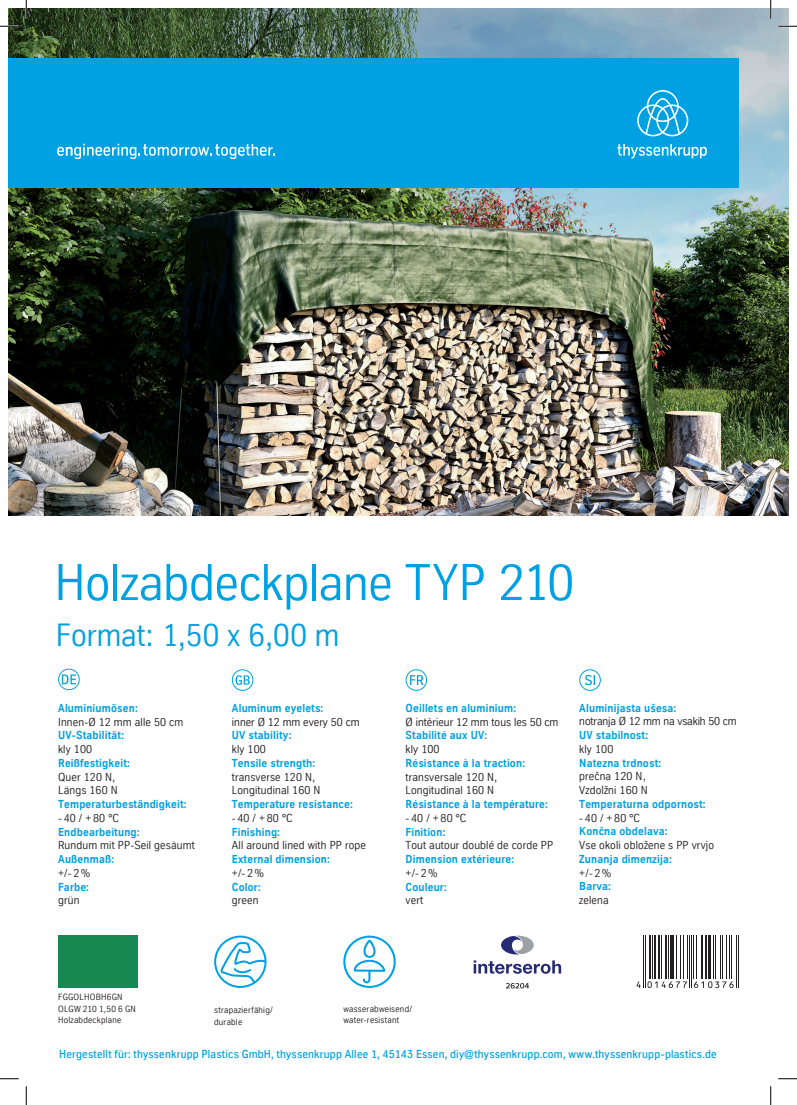
<style>
.page{position:relative;width:797px;height:1105px;background:#fff}
.page>*{position:absolute;margin:0;border:0;box-sizing:border-box;transform-origin:0 0}
.t1{font:50px "TK Type";letter-spacing:-.005em;color:#00a1e3}
.t2{font:31.25px "TK Type";letter-spacing:.005em;color:#00a1e3}
.t3{font:700 11.25px "TK Type";letter-spacing:.015em;color:#00a1e3}
.t4{font:11.25px/13.8px "TK Type";letter-spacing:.015em;color:#231f20}
.t5{font:500 11.25px "TK Type";letter-spacing:.02em;color:#00a1e3}
.t6{font:11.25px "TK Type";letter-spacing:-.005em;color:#231f20}
.t7{font:8.75px/11.2px "TK Type";letter-spacing:.03em;color:#231f20}
</style>
<div class="page">
<img style="left:9px;top:305px;width:779px;height:210px">
<svg style="left:473px;top:935px;width:88px;height:39px"></svg>
<svg style="left:506px;top:983px;width:23px;height:5px"></svg>
<svg style="left:214px;top:935px;width:52px;height:53px"></svg>
<svg style="left:343px;top:935px;width:53px;height:53px"></svg>
<img style="left:9px;top:9px;width:779px;height:296px">
<div style="left:9px;top:58px;width:729px;height:129px;background:#00a1e3"></div>
<svg style="left:57px;top:144px;width:217px;height:15px"></svg>
<svg style="left:637px;top:90px;width:51px;height:46px"></svg>
<svg style="left:617px;top:144px;width:90px;height:14px"></svg>
<div style="left:232px;top:669px;width:21px;height:22px;border:1px solid #00a1e3;border-radius:50%"></div>
<svg style="left:235px;top:675px;width:15px;height:10px"></svg>
<div style="left:579px;top:669px;width:21px;height:22px;border:1px solid #00a1e3;border-radius:50%"></div>
<svg style="left:585px;top:675px;width:10px;height:10px"></svg>
<div style="left:405px;top:669px;width:22px;height:22px;border:1px solid #00a1e3;border-radius:50%"></div>
<svg style="left:410px;top:675px;width:13px;height:10px"></svg>
<hr style="left:643px;top:935px;width:1px;height:53px;background:#231f20">
<hr style="left:645px;top:935px;width:1px;height:53px;background:#231f20">
<hr style="left:649px;top:935px;width:2px;height:44px;background:#231f20">
<hr style="left:652px;top:935px;width:1px;height:44px;background:#231f20">
<hr style="left:654px;top:935px;width:2px;height:44px;background:#231f20">
<hr style="left:658px;top:935px;width:2px;height:44px;background:#231f20">
<hr style="left:661px;top:935px;width:1px;height:44px;background:#231f20">
<hr style="left:665px;top:935px;width:2px;height:44px;background:#231f20">
<hr style="left:668px;top:935px;width:1px;height:44px;background:#231f20">
<hr style="left:670px;top:935px;width:4px;height:44px;background:#231f20">
<hr style="left:676px;top:935px;width:1px;height:44px;background:#231f20">
<hr style="left:680px;top:935px;width:1px;height:44px;background:#231f20">
<hr style="left:683px;top:935px;width:1px;height:44px;background:#231f20">
<hr style="left:687px;top:935px;width:1px;height:44px;background:#231f20">
<hr style="left:689px;top:935px;width:1px;height:53px;background:#231f20">
<hr style="left:691px;top:935px;width:1px;height:53px;background:#231f20">
<hr style="left:693px;top:935px;width:1px;height:44px;background:#231f20">
<hr style="left:695px;top:935px;width:1px;height:44px;background:#231f20">
<hr style="left:700px;top:935px;width:2px;height:44px;background:#231f20">
<hr style="left:704px;top:935px;width:2px;height:44px;background:#231f20">
<hr style="left:707px;top:935px;width:3px;height:44px;background:#231f20">
<hr style="left:712px;top:935px;width:1px;height:44px;background:#231f20">
<hr style="left:714px;top:935px;width:1px;height:44px;background:#231f20">
<hr style="left:720px;top:935px;width:1px;height:44px;background:#231f20">
<hr style="left:721px;top:935px;width:1px;height:44px;background:#231f20">
<hr style="left:726px;top:935px;width:1px;height:44px;background:#231f20">
<hr style="left:729px;top:935px;width:1px;height:44px;background:#231f20">
<hr style="left:731px;top:935px;width:1px;height:44px;background:#231f20">
<hr style="left:736px;top:935px;width:1px;height:53px;background:#231f20">
<hr style="left:738px;top:935px;width:1px;height:53px;background:#231f20">
<svg style="left:636px;top:981px;width:4px;height:7px"></svg>
<svg style="left:647px;top:981px;width:40px;height:7px"></svg>
<svg style="left:694px;top:981px;width:39px;height:7px"></svg>
<div style="left:58px;top:936px;width:80px;height:52px;background:#178851"></div>
<div style="left:58px;top:669px;width:22px;height:21px;border:1px solid #00a1e3;border-radius:50%"></div>
<svg style="left:62px;top:674px;width:14px;height:10px"></svg>
<svg style="left:0;top:25px;width:19px;height:2px"></svg>
<svg style="left:778px;top:25px;width:19px;height:2px"></svg>
<svg style="left:0;top:1078px;width:19px;height:1px"></svg>
<svg style="left:778px;top:1078px;width:19px;height:1px"></svg>
<svg style="left:25px;top:0;width:2px;height:19px"></svg>
<svg style="left:25px;top:1086px;width:2px;height:19px"></svg>
<svg style="left:770px;top:0;width:1px;height:19px"></svg>
<svg style="left:770px;top:1086px;width:1px;height:19px"></svg>
<h1 class="t1" style="left:54px;top:554px;width:521px">Holzabdeckplane TYP 210</h1>
<h2 class="t2" style="left:56px;top:617px;width:285px">Format: 1,50 x 6,00 m</h2>
<p class="t3" style="left:58px;top:702px;width:81px">Aluminiumösen:</p>
<p class="t4" style="left:58px;top:715px;width:127px">Innen-Ø 12 mm alle 50 cm</p>
<p class="t3" style="left:58px;top:729px;width:67px">UV-Stabilität:</p>
<p class="t4" style="left:58px;top:742px;width:36px">kly 100</p>
<p class="t3" style="left:58px;top:756px;width:73px">Reißfestigkeit:</p>
<p class="t4" style="left:58px;top:770px;width:61px">Quer 120 N,<br>Längs 160 N</p>
<p class="t3" style="left:58px;top:798px;width:130px">Temperaturbeständigkeit:</p>
<p class="t4" style="left:58px;top:811px;width:62px">- 40 / + 80 °C</p>
<p class="t3" style="left:58px;top:825px;width:83px">Endbearbeitung:</p>
<p class="t4" style="left:58px;top:838px;width:138px">Rundum mit PP-Seil gesäumt</p>
<p class="t3" style="left:58px;top:853px;width:57px">Außenmaß:</p>
<p class="t4" style="left:58px;top:866px;width:33px">+/-2%</p>
<p class="t3" style="left:58px;top:880px;width:32px">Farbe:</p>
<p class="t4" style="left:58px;top:893px;width:23px">grün</p>
<p class="t3" style="left:232px;top:702px;width:93px">Aluminum eyelets:</p>
<p class="t4" style="left:232px;top:715px;width:129px">inner Ø 12 mm every 50 cm</p>
<p class="t3" style="left:232px;top:729px;width:61px">UV stability:</p>
<p class="t4" style="left:232px;top:742px;width:36px">kly 100</p>
<p class="t3" style="left:232px;top:756px;width:85px">Tensile strength:</p>
<p class="t4" style="left:232px;top:770px;width:90px">transverse 120 N,<br>Longitudinal 160 N</p>
<p class="t3" style="left:232px;top:798px;width:122px">Temperature resistance:</p>
<p class="t4" style="left:232px;top:811px;width:62px">- 40 / + 80 °C</p>
<p class="t3" style="left:232px;top:825px;width:50px">Finishing:</p>
<p class="t4" style="left:232px;top:838px;width:136px">All around lined with PP rope</p>
<p class="t3" style="left:232px;top:853px;width:99px">External dimension:</p>
<p class="t4" style="left:232px;top:866px;width:33px">+/-2%</p>
<p class="t3" style="left:232px;top:880px;width:30px">Color:</p>
<p class="t4" style="left:232px;top:893px;width:28px">green</p>
<p class="t3" style="left:405px;top:701px;width:112px">Oeillets en aluminium:</p>
<p class="t4" style="left:405px;top:715px;width:154px">Ø intérieur 12 mm tous les 50 cm</p>
<p class="t3" style="left:405px;top:729px;width:83px">Stabilité aux UV:</p>
<p class="t4" style="left:405px;top:742px;width:36px">kly 100</p>
<p class="t3" style="left:405px;top:756px;width:121px">Résistance à la traction:</p>
<p class="t4" style="left:405px;top:770px;width:93px">transversale 120 N,<br>Longitudinal 160 N</p>
<p class="t3" style="left:405px;top:798px;width:144px">Résistance à la température:</p>
<p class="t4" style="left:405px;top:811px;width:62px">- 40 / + 80 °C</p>
<p class="t3" style="left:405px;top:825px;width:41px">Finition:</p>
<p class="t4" style="left:405px;top:838px;width:149px">Tout autour doublé de corde PP</p>
<p class="t3" style="left:405px;top:853px;width:110px">Dimension extérieure:</p>
<p class="t4" style="left:405px;top:866px;width:33px">+/-2%</p>
<p class="t3" style="left:405px;top:880px;width:43px">Couleur:</p>
<p class="t4" style="left:405px;top:893px;width:19px">vert</p>
<p class="t3" style="left:579px;top:701px;width:99px">Aluminijasta ušesa:</p>
<p class="t6" style="left:579px;top:715px;width:159px">notranja Ø 12 mm na vsakih 50 cm</p>
<p class="t3" style="left:579px;top:729px;width:70px">UV stabilnost:</p>
<p class="t4" style="left:579px;top:742px;width:36px">kly 100</p>
<p class="t3" style="left:579px;top:756px;width:83px">Natezna trdnost:</p>
<p class="t4" style="left:579px;top:770px;width:70px">prečna 120 N,<br>Vzdolžni 160 N</p>
<p class="t3" style="left:579px;top:798px;width:128px">Temperaturna odpornost:</p>
<p class="t4" style="left:579px;top:811px;width:62px">- 40 / + 80 °C</p>
<p class="t3" style="left:579px;top:825px;width:90px">Končna obdelava:</p>
<p class="t4" style="left:579px;top:838px;width:136px">Vse okoli obložene s PP vrvjo</p>
<p class="t3" style="left:579px;top:853px;width:94px">Zunanja dimenzija:</p>
<p class="t4" style="left:579px;top:866px;width:33px">+/-2%</p>
<p class="t3" style="left:579px;top:880px;width:33px">Barva:</p>
<p class="t4" style="left:579px;top:893px;width:31px">zelena</p>
<p class="t7" style="left:58px;top:992px;width:79px">FGGOLHOBH6GN<br>OLGW 210 1,50 6 GN<br>Holzabdeckplane</p>
<p class="t7" style="left:343px;top:1003px;width:70px">wasserabweisend/ water-resistant</p>
<p class="t7" style="left:214px;top:1005px;width:60px">strapazierfähig/ durable</p>
<p class="t5" style="left:59px;top:1048px;width:659px">Hergestellt für: thyssenkrupp Plastics GmbH, thyssenkrupp Allee 1, 45143 Essen, diy@thyssenkrupp.com, www.thyssenkrupp-plastics.de</p>
</div>
